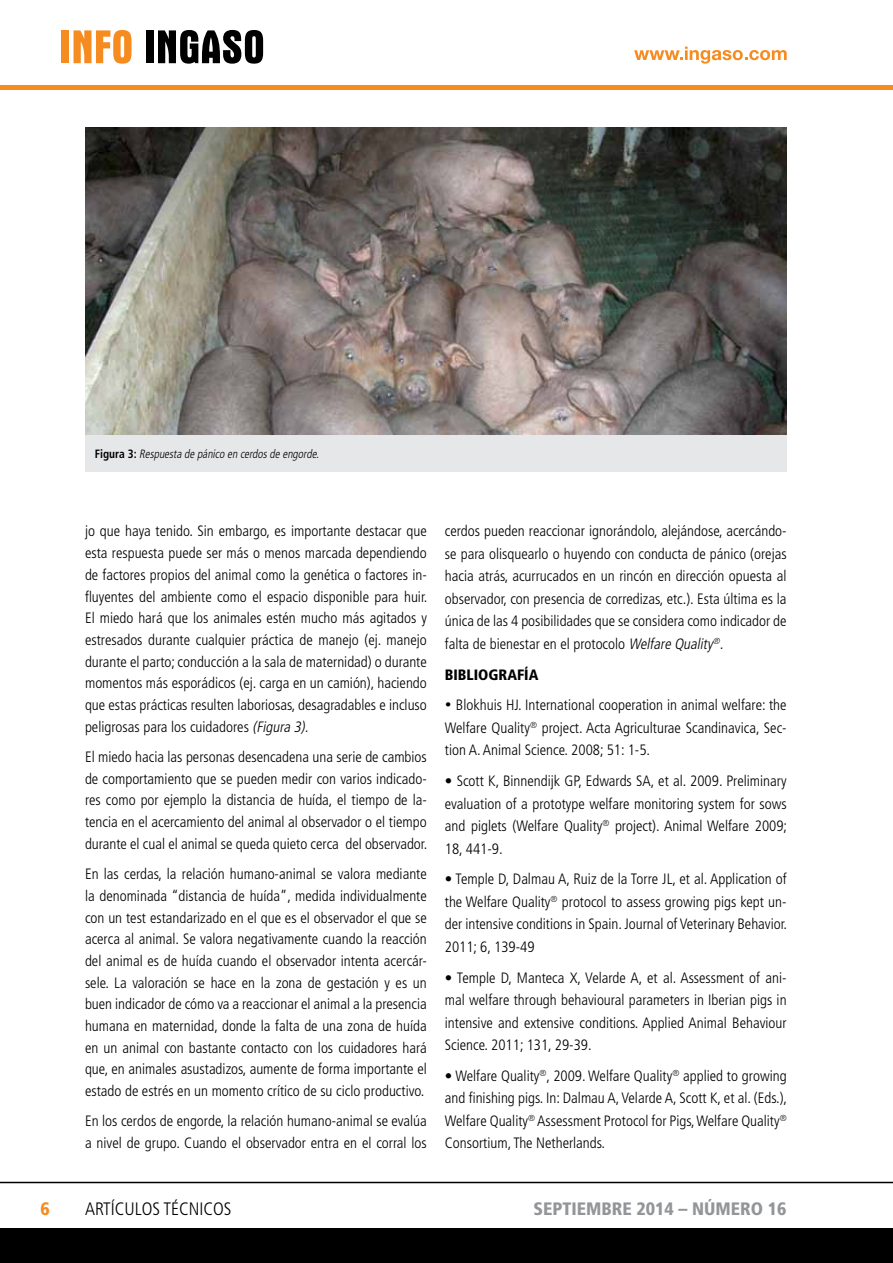
<style>
.page{position:relative;width:893px;height:1263px;background:#fff}
.page>*{position:absolute;margin:0;border:0;box-sizing:border-box;transform-origin:0 0}
.t1{font:900 condensed 18px "Frutiger";color:#939598}
.t2{font:300 condensed 18px "Frutiger";color:#000}
.t3{font:900 condensed 18px "Frutiger";color:#f68b1f}
.t4{font:300 condensed 15px/21.8px "Frutiger";color:#000;text-align:justify}
.t5{font:900 condensed 15px "Frutiger";color:#000}
.t6{font:italic 300 condensed 12px "Frutiger";color:#000;scale:.95 1}
.s1{font-weight:700;font-style:normal}
.s2{font-style:italic}
</style>
<div class="page">
<hr style="left:0;top:85px;width:893px;height:4px;background:#f68b1f">
<div style="left:62px;top:30px;width:7px;height:33px;background:#f68b1f"></div>
<svg style="left:74px;top:30px;width:57px;height:34px"></svg>
<div style="left:146px;top:30px;width:7px;height:33px;background:#000"></div>
<svg style="left:158px;top:30px;width:105px;height:34px"></svg>
<hr style="left:0;top:1182px;width:893px;height:1px;background:#000">
<svg style="left:634px;top:47px;width:153px;height:17px"></svg>
<div style="left:0;top:1229px;width:893px;height:34px;background:#000"></div>
<div style="left:86px;top:435px;width:701px;height:37px;background:#e6e7e8"></div>
<img style="left:86px;top:128px;width:701px;height:307px">
<p class="t6" style="left:95px;top:447px;width:240px"><span class="s1">F i g u r a 3 :</span> Respuesta de pánico en cerdosde engorde.</p>
<p class="t4" style="left:85px;top:521px;width:344px">jo que haya tenido. Sin embargo, es importante destacar que esta respuesta puede ser más o menos marcada dependiendo de factores propios del animal como la genética o factores in&shy;fluyentes del ambiente como el espacio disponible para huir.<br>El miedo hará que los animales estén mucho más agitados y estresados durante cualquier práctica de manejo (ej. manejo durante el parto; conducción a la sala de maternidad) o durante momentos más esporádicos (ej. carga en un camión), haciendo que estas prácticas resulten laboriosas, desagradables e incluso peligrosas para los cuidadores <span class="s2">(Figura 3).</span></p>
<p class="t4" style="left:85px;top:746px;width:344px">El miedo hacia las personas desencadena una serie de cambios de comportamiento que se pueden medir con varios indicado&shy;res como por ejemplo la distancia de huída, el tiempo de la&shy;tencia en el acercamiento del animal al observador o el tiempo durante el cual el animal se queda quieto cerca del observador.</p>
<p class="t4" style="left:85px;top:863px;width:343px">En las cerdas, la relación humano-animal se valora mediante la denominada “distancia de huída”, medida individualmente con un test estandarizado en el que es el observador el que se acerca al animal. Se valora negativamente cuando la reacción del animal es de huída cuando el observador intenta acercár&shy;sele. La valoración se hace en la zona de gestación y es un buen indicador de cómo va a reaccionar el animal a la presencia humana en maternidad, donde la falta de una zona de huída en un animal con bastante contacto con los cuidadores hará que, en animales asustadizos, aumente de forma importante el estado de estrés en un momento crítico de su ciclo productivo.</p>
<p class="t4" style="left:85px;top:1110px;width:343px">En los cerdos de engorde, la relación humano-animal se evalúa a nivel de grupo. Cuando el observador entra en el corral los</p>
<p class="t4" style="left:445px;top:520px;width:343px;line-height:22.5px">cerdos pueden reaccionar ignorándolo, alejándose, acercándo&shy;se para olisquearlo o huyendo con conducta de pánico (orejas hacia atrás, acurrucados en un rincón en dirección opuesta al observador, con presencia de corredizas, etc.). Esta última es la única de las 4 posibilidades que se considera como indicador de falta de bienestar en el protocolo <span class="s2">Welfare Quality</span><sup>®</sup><span class="s2">.</span></p>
<p class="t5" style="left:445px;top:665px;width:95px">BIBLIOGRAFÍA</p>
<p class="t4" style="left:445px;top:694px;width:343px;line-height:22.5px">• Blokhuis HJ. International cooperation in animal welfare: the Welfare Quality<sup>®</sup> project. Acta Agriculturae Scandinavica, Sec&shy;tion A. Animal Science. 2008; 51: 1-5.</p>
<p class="t4" style="left:445px;top:770px;width:344px;line-height:22.5px">• Scott K, Binnendijk GP, Edwards SA, et al. 2009. Preliminary evaluation of a prototype welfare monitoring system for sows and piglets (Welfare Quality<sup>®</sup> project). Animal Welfare 2009; 18, 441-9.</p>
<p class="t4" style="left:445px;top:868px;width:344px;line-height:22.5px">• Temple D, Dalmau A, Ruiz de la Torre JL, et al. Application of the Welfare Quality<sup>®</sup> protocol to assess growing pigs kept un&shy;der intensive conditions in Spain. Journal of Veterinary Behavior.<br>2011; 6, 139-49</p>
<p class="t4" style="left:445px;top:966px;width:343px;line-height:22.4px">• Temple D, Manteca X, Velarde A, et al. Assessment of ani&shy;mal welfare through behavioural parameters in Iberian pigs in intensive and extensive conditions. Applied Animal Behaviour Science. 2011; 131, 29-39.</p>
<p class="t4" style="left:445px;top:1065px;width:344px;line-height:22.5px">• Welfare Quality<sup>®</sup>, 2009. Welfare Quality<sup>®</sup> applied to growing and finishing pigs. In: Dalmau A, Velarde A, Scott K, et al. (Eds.), Welfare Quality<sup>®</sup> Assessment Protocol for Pigs, Welfare Quality<sup>® </sup>Consortium, The Netherlands.</p>
<p class="t3" style="left:40px;top:1198px;width:11px">6</p>
<p class="t2" style="left:85px;top:1199px;width:148px">ARTÍCULOS TÉCNICOS</p>
<p class="t1" style="left:533px;top:1198px;width:255px">SEPTIEMBRE 2014 – NÚMERO 16</p>
</div>
